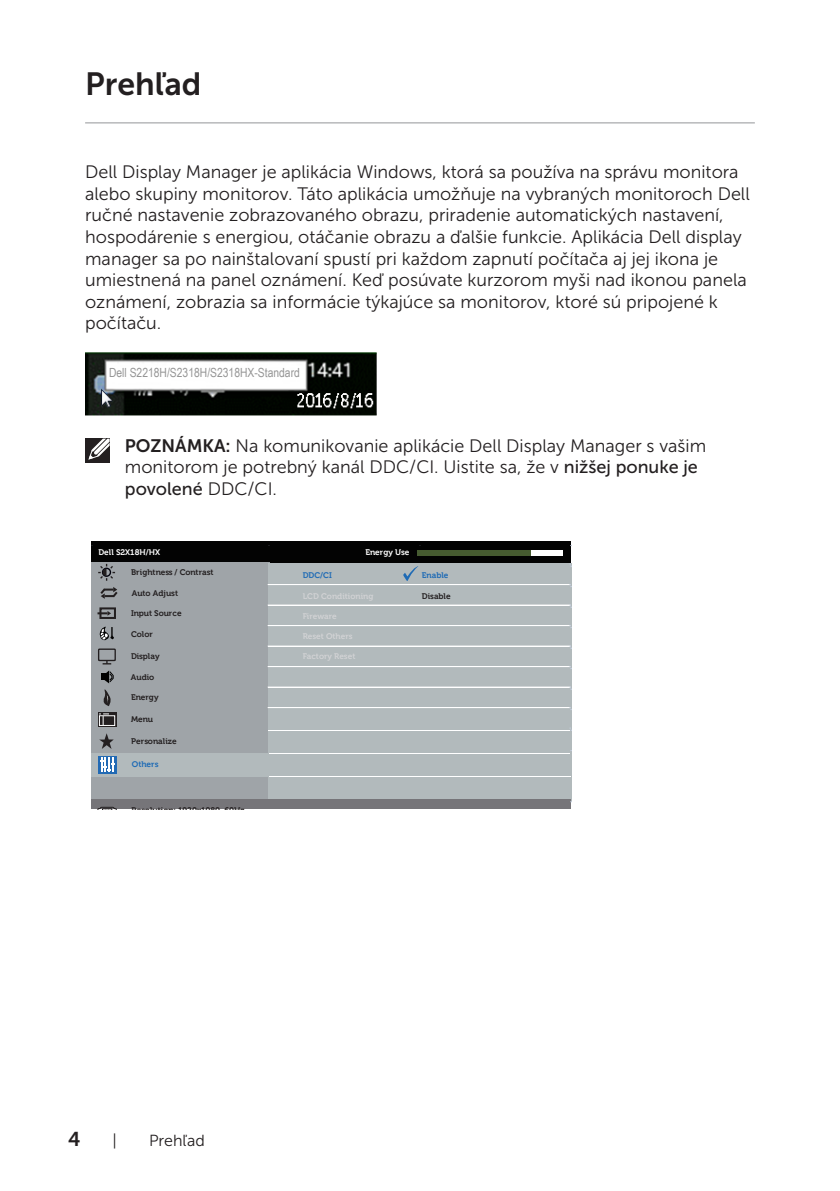
<style>
.page{position:relative;width:840px;height:1191px;background:#fff}
.page>*{position:absolute;margin:0;border:0;box-sizing:border-box;transform-origin:0 0}
.Contents{font:32px "Museo Sans For Dell 700";color:#231f20}
.pages{font:20px "Museo Sans For Dell 700";color:#231f20}
.text{font:18px/21.6px "Museo Sans For Dell 300";color:#231f20}
.pages-2{font:16px "Museo Sans For Dell 300";color:#231f20}
.t1{font:12.6px "Arial Narrow";color:#959595}
.t2{font:700 8.2px "Museo For Dell";color:#231f20}
.t3{font:700 8.2px "Museo For Dell";color:#d1d2d4}
.t4{font:700 8.2px "Museo For Dell";color:#fff}
.t5{font:700 8.2px "Museo For Dell";color:#1f6bb5}
.s1{font-family:"Museo Sans For Dell 700"}
.s2{font-family:"Museo Sans For Dell 500"}
</style>
<div class="page">
<hr style="left:85px;top:122px;width:669px;height:1px;background:#939598">
<img style="left:85px;top:353px;width:291px;height:63px">
<div style="left:85px;top:439px;width:24px;height:24px;background:#231f20"></div>
<svg style="left:87px;top:438px;width:23px;height:22px"></svg>
<div style="left:91px;top:541px;width:479px;height:21px;background:#030303"></div>
<div style="left:91px;top:562px;width:178px;height:238px;background:#9fa4a8"></div>
<div style="left:268px;top:563px;width:303px;height:237px;background:#b2babc"></div>
<div style="left:91px;top:800px;width:479px;height:9px;background:#767579"></div>
<div style="left:417px;top:550px;width:146px;height:5px;background:#fff"></div>
<div style="left:417px;top:550px;width:114px;height:5px;background:#465b31"></div>
<div style="left:99px;top:607px;width:17px;height:12px;border:2px solid #231f20"></div>
<svg style="left:97px;top:611px;width:14px;height:5px"></svg>
<svg style="left:99px;top:733px;width:15px;height:16px"></svg>
<div style="left:98px;top:712px;width:18px;height:15px;background:#231f20"></div>
<div style="left:99px;top:715px;width:16px;height:11px;border:1px solid #fff"></div>
<svg style="left:99px;top:713px;width:10px;height:12px"></svg>
<div style="left:98px;top:648px;width:18px;height:13px;border:1px solid #231f20"></div>
<svg style="left:102px;top:660px;width:9px;height:4px"></svg>
<hr style="left:268px;top:584px;width:301px;height:1px;background:#fff">
<hr style="left:268px;top:605px;width:301px;height:1px;background:#fff">
<hr style="left:268px;top:625px;width:301px;height:1px;background:#fff">
<hr style="left:268px;top:646px;width:301px;height:1px;background:#fff">
<hr style="left:268px;top:666px;width:301px;height:1px;background:#fff">
<hr style="left:268px;top:687px;width:301px;height:1px;background:#fff">
<hr style="left:268px;top:707px;width:301px;height:1px;background:#fff">
<hr style="left:268px;top:730px;width:301px;height:1px;background:#fff">
<svg style="left:103px;top:689px;width:8px;height:17px"></svg>
<svg style="left:97px;top:806px;width:20px;height:3px"></svg>
<svg style="left:99px;top:626px;width:15px;height:15px"></svg>
<hr style="left:268px;top:753px;width:301px;height:1px;background:#fff">
<svg style="left:101px;top:670px;width:13px;height:13px"></svg>
<svg style="left:98px;top:564px;width:20px;height:35px"></svg>
<div style="left:91px;top:753px;width:177px;height:24px;background:#b2babc"></div>
<div style="left:98px;top:756px;width:19px;height:17px;background:#226ab4"></div>
<svg style="left:100px;top:757px;width:15px;height:15px"></svg>
<svg style="left:403px;top:566px;width:15px;height:15px"></svg>
<hr style="left:269px;top:776px;width:301px;height:1px;background:#fff">
<p class="Contents" style="left:85px;top:66px;width:118px">Prehľad</p>
<p class="text" style="left:85px;top:161px;width:665px">Dell Display Manager je aplikácia Windows, ktorá sa používa na správu monitora alebo skupiny monitorov. Táto aplikácia umožňuje na vybraných monitoroch Dell ručné nastavenie zobrazovaného obrazu, priradenie automatických nastavení, hospodárenie s energiou, otáčanie obrazu a ďalšie funkcie. Aplikácia Dell display manager sa po nainštalovaní spustí pri každom zapnutí počítača aj jej ikona je umiestnená na panel oznámení. Keď posúvate kurzorom myši nad ikonou panela oznámení, zobrazia sa informácie týkajúce sa monitorov, ktoré sú pripojené k počítaču.</p>
<p class="t1" style="left:109px;top:363px;width:192px">Dell S2218H/S2318H/S2318HX-Standard</p>
<p class="text" style="left:125px;top:435px;width:582px"><span class="s1">POZNÁMKA:</span> Na komunikovanie aplikácie Dell Display Manager s vašim monitorom je potrebný kanál DDC/CI. Uistite sa, že v <span class="s2">nižšej ponuke je povolené</span> DDC/CI.</p>
<p class="t4" style="left:99px;top:547px;width:63px">Dell S2X18H/HX</p>
<p class="t4" style="left:365px;top:547px;width:45px">Energy Use</p>
<p class="t2" style="left:131px;top:568px;width:84px">Brightness / Contrast</p>
<p class="t2" style="left:132px;top:589px;width:48px">Auto Adjust</p>
<p class="t2" style="left:131px;top:609px;width:52px">Input Source</p>
<p class="t2" style="left:131px;top:652px;width:30px">Display</p>
<p class="t2" style="left:131px;top:693px;width:29px">Energy</p>
<p class="t2" style="left:131px;top:714px;width:24px">Menu</p>
<p class="t2" style="left:131px;top:736px;width:47px">Personalize</p>
<p class="t2" style="left:131px;top:629px;width:23px">Color</p>
<p class="t2" style="left:131px;top:672px;width:25px">Audio</p>
<p class="t5" style="left:132px;top:760px;width:28px">Others</p>
<p class="t5" style="left:302px;top:570px;width:31px">DDC/CI</p>
<p class="t3" style="left:302px;top:591px;width:72px">LCD Conditioning</p>
<p class="t3" style="left:302px;top:632px;width:51px">Reset Others</p>
<p class="t3" style="left:302px;top:651px;width:54px">Factory Reset</p>
<p class="t3" style="left:302px;top:611px;width:36px">Fireware</p>
<p class="t5" style="left:421px;top:570px;width:28px">Enable</p>
<p class="t2" style="left:421px;top:591px;width:30px">Disable</p>
<p class="t2" style="left:131px;top:806px;width:114px">Resolution: 1920x1080, 60Hz</p>
<p class="pages" style="left:68px;top:1127px;width:14px">4</p>
<p class="pages-2" style="left:112px;top:1131px;width:6px">|</p>
<p class="pages-2" style="left:149px;top:1131px;width:57px">Prehľad</p>
</div>
